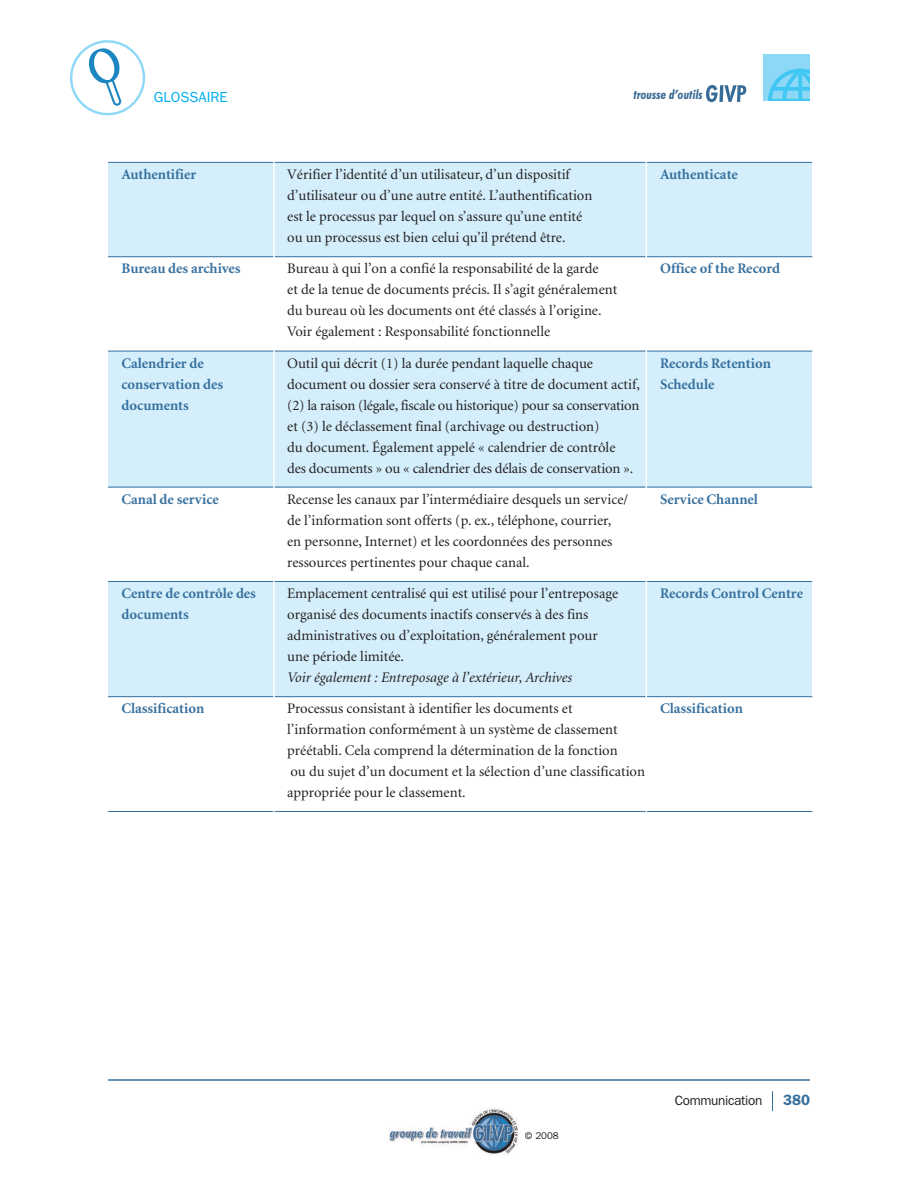
<style>
.page{position:relative;width:918px;height:1188px;background:#fff}
.page>*{position:absolute;margin:0;border:0;box-sizing:border-box;transform-origin:0 0}
.t1{font:600 15px "Franklin Gothic";color:#37709e}
.t2{font:14.7px/21px "Minion";color:#231f20}
.t3{font:700 14.7px/21px "Minion";color:#37709e}
.t4{font:italic 14.7px "Minion";color:#231f20}
.t5{font:14.7px "Franklin Gothic";color:#00aeef}
.t6{font:13.5px "Franklin Gothic";letter-spacing:-.025em;color:#231f20}
.t7{font:italic 700 condensed 12.9px "Futura BT";color:#396a95}
.t8{font:9.75px "Franklin Gothic";color:#231f20}
</style>
<div class="page">
<div style="left:763px;top:54px;width:47px;height:47px;background:#8dd7f7"></div>
<svg style="left:768px;top:69px;width:42px;height:32px"></svg>
<svg style="left:706px;top:85px;width:40px;height:17px"></svg>
<hr style="left:108px;top:1079px;width:702px;height:2px;background:#37709e">
<svg style="left:772px;top:1091px;width:1px;height:20px"></svg>
<svg style="left:70px;top:40px;width:76px;height:76px"></svg>
<img style="left:389px;top:1108px;width:130px;height:48px">
<div style="left:108px;top:162px;width:166px;height:95px;background:#d4effb"></div>
<div style="left:274px;top:162px;width:373px;height:95px;background:#d4effb"></div>
<div style="left:647px;top:162px;width:165px;height:95px;background:#d4effb"></div>
<div style="left:108px;top:351px;width:166px;height:136px;background:#d4effb"></div>
<div style="left:274px;top:351px;width:373px;height:136px;background:#d4effb"></div>
<div style="left:647px;top:351px;width:165px;height:136px;background:#d4effb"></div>
<div style="left:108px;top:582px;width:166px;height:115px;background:#d4effb"></div>
<div style="left:274px;top:582px;width:373px;height:115px;background:#d4effb"></div>
<div style="left:647px;top:582px;width:165px;height:115px;background:#d4effb"></div>
<hr style="left:108px;top:162px;width:704px;height:1px;background:#37709e">
<hr style="left:108px;top:256px;width:704px;height:1px;background:#37709e">
<hr style="left:108px;top:351px;width:704px;height:1px;background:#37709e">
<hr style="left:108px;top:487px;width:704px;height:1px;background:#37709e">
<hr style="left:108px;top:581px;width:704px;height:1px;background:#37709e">
<hr style="left:108px;top:696px;width:704px;height:1px;background:#37709e">
<hr style="left:108px;top:811px;width:704px;height:1px;background:#37709e">
<hr style="left:273px;top:157px;width:2px;height:698px;background:#fff">
<hr style="left:646px;top:157px;width:1px;height:671px;background:#fff">
<p class="t5" style="left:154px;top:88px;width:75px">GLOSSAIRE</p>
<p class="t7" style="left:634px;top:86px;width:71px">trousse d’outils</p>
<p class="t3" style="left:122px;top:165px;width:76px">Authentifier</p>
<p class="t2" style="left:287px;top:165px;width:307px">Vérifier l’identité d’un utilisateur, d’un dispositif d’utilisateur ou d’une autre entité. L’authentification est le processus par lequel on s’assure qu’une entité ou un processus est bien celui qu’il prétend être.</p>
<p class="t3" style="left:660px;top:165px;width:79px">Authenticate</p>
<p class="t3" style="left:121px;top:259px;width:121px">Bureau des archives</p>
<p class="t2" style="left:287px;top:259px;width:332px">Bureau à qui l’on a confié la responsabilité de la garde<br>et de la tenue de documents précis. Il s’agit généralement du bureau où les documents ont été classés à l’origine.<br>Voir également : Responsabilité fonctionnelle</p>
<p class="t3" style="left:660px;top:259px;width:121px">Office of the Record</p>
<p class="t3" style="left:122px;top:354px;width:103px">Calendrier de conservation des documents</p>
<p class="t2" style="left:287px;top:354px;width:354px">Outil qui décrit (1) la durée pendant laquelle chaque document ou dossier sera conservé à titre de document actif, (2) la raison (légale, fiscale ou historique) pour sa conservation et (3) le déclassement final (archivage ou destruction)<br>du document. Également appelé « calendrier de contrôle<br>des documents » ou « calendrier des délais de conservation ».</p>
<p class="t3" style="left:660px;top:354px;width:112px">Records Retention<br>Schedule</p>
<p class="t3" style="left:121px;top:490px;width:99px">Canal de service</p>
<p class="t2" style="left:287px;top:490px;width:342px">Recense les canaux par l’intermédiaire desquels un service/ de l’information sont offerts (p. ex., téléphone, courrier, en personne, Internet) et les coordonnées des personnes ressources pertinentes pour chaque canal.</p>
<p class="t3" style="left:660px;top:490px;width:99px">Service Channel</p>
<p class="t3" style="left:121px;top:584px;width:136px">Centre de contrôle des documents</p>
<p class="t2" style="left:287px;top:584px;width:332px">Emplacement centralisé qui est utilisé pour l’entreposage organisé des documents inactifs conservés à des fins administratives ou d’exploitation, généralement pour une période limitée.</p>
<p class="t4" style="left:287px;top:672px;width:287px">Voir également : Entreposage à l’extérieur, Archives</p>
<p class="t3" style="left:660px;top:584px;width:144px">Records Control Centre</p>
<p class="t3" style="left:121px;top:699px;width:84px">Classification</p>
<p class="t2" style="left:287px;top:699px;width:359px">Processus consistant à identifier les documents et l’information conformément à un système de classement préétabli. Cela comprend la détermination de la fonction<br>ou du sujet d’un document et la sélection d’une classification appropriée pour le classement.</p>
<p class="t3" style="left:660px;top:699px;width:84px">Classification</p>
<p class="t8" style="left:525px;top:1130px;width:36px">© 2008</p>
<p class="t6" style="left:675px;top:1093px;width:89px">Communication</p>
<p class="t1" style="left:783px;top:1091px;width:28px">380</p>
</div>
